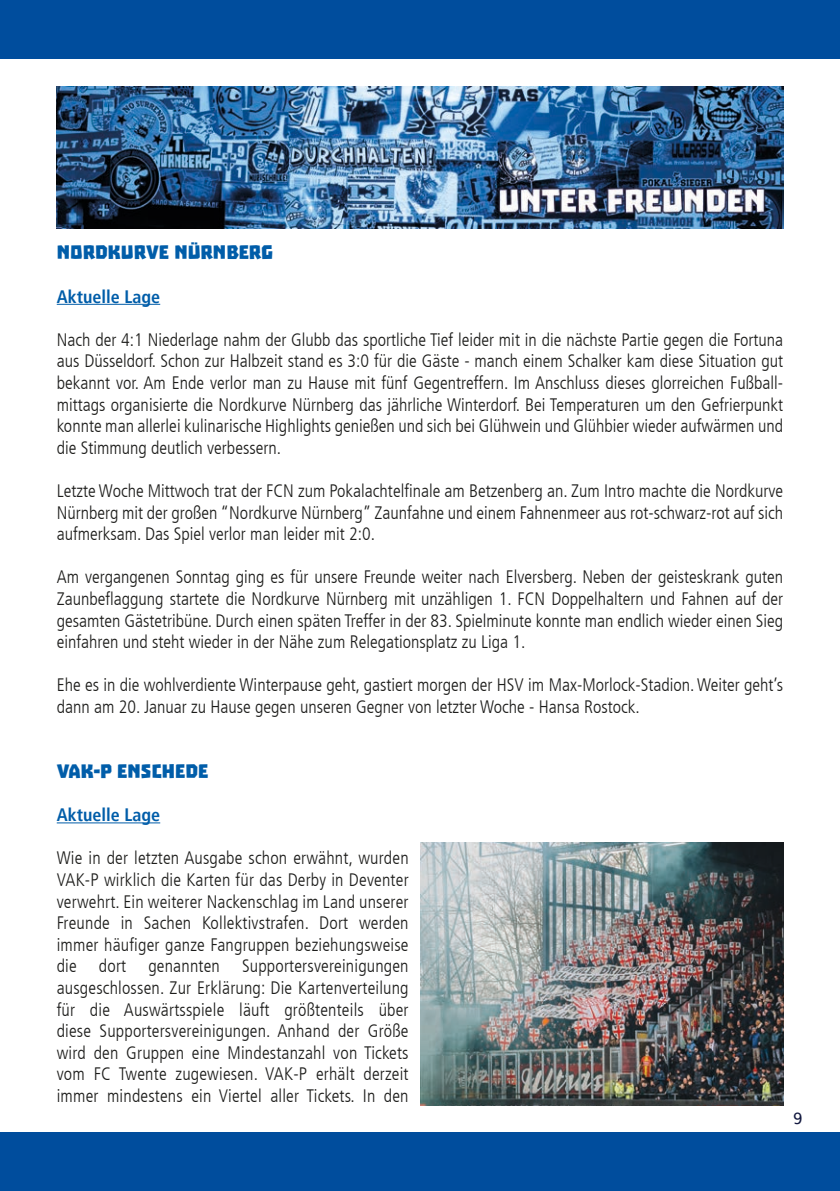
<style>
.page{position:relative;width:840px;height:1191px;background:#fff}
.page>*{position:absolute;margin:0;border:0;box-sizing:border-box;transform-origin:0 0}
._02_Headline_Rubriken{font:22px "Troika";color:#005da9}
._01_Fliestext{font:300 condensed 18px/21.6px "Frutiger LT";color:#1d1d1b;text-align:justify}
._03_Subheadline_Rubriken{font:700 condensed 18px "Frutiger LT";color:#005da9}
.t1{font:16px "Steinem";color:#131940}
</style>
<div class="page">
<hr style="left:57px;top:304px;width:103px;height:1px;background:#005da9">
<hr style="left:57px;top:822px;width:103px;height:1px;background:#005da9">
<div style="left:0;top:0;width:839px;height:58px;background:#004d9d"></div>
<div style="left:0;top:1132px;width:839px;height:59px;background:#004d9d"></div>
<img style="left:420px;top:842px;width:362px;height:264px">
<img style="left:57px;top:86px;width:725px;height:143px">
<p class="_02_Headline_Rubriken" style="left:57px;top:240px;width:218px">NORDKURVE NÜRNBERG</p>
<p class="_03_Subheadline_Rubriken" style="left:57px;top:285px;width:105px">Aktuelle Lage</p>
<p class="_01_Fliestext" style="left:57px;top:329px;width:727px">Nach der 4:1 Niederlage nahm der Glubb das sportliche Tief leider mit in die nächste Partie gegen die Fortuna aus Düsseldorf. Schon zur Halbzeit stand es 3:0 für die Gäste - manch einem Schalker kam diese Situation gut bekannt vor. Am Ende verlor man zu Hause mit fünf Gegentreffern. Im Anschluss dieses glorreichen Fußball&shy;mittags organisierte die Nordkurve Nürnberg das jährliche Winterdorf. Bei Temperaturen um den Gefrierpunkt konnte man allerlei kulinarische Highlights genießen und sich bei Glühwein und Glühbier wieder aufwärmen und die Stimmung deutlich verbessern.</p>
<p class="_01_Fliestext" style="left:57px;top:480px;width:727px">Letzte Woche Mittwoch trat der FCN zum Pokalachtelfinale am Betzenberg an. Zum Intro machte die Nordkurve Nürnberg mit der großen “Nordkurve Nürnberg” Zaunfahne und einem Fahnenmeer aus rot-schwarz-rot auf sich aufmerksam. Das Spiel verlor man leider mit 2:0.</p>
<p class="_01_Fliestext" style="left:57px;top:566px;width:727px">Am vergangenen Sonntag ging es für unsere Freunde weiter nach Elversberg. Neben der geisteskrank guten Zaunbeflaggung startete die Nordkurve Nürnberg mit unzähligen 1. FCN Doppelhaltern und Fahnen auf der gesamten Gästetribüne. Durch einen späten Treffer in der 83. Spielminute konnte man endlich wieder einen Sieg einfahren und steht wieder in der Nähe zum Relegationsplatz zu Liga 1.</p>
<p class="_01_Fliestext" style="left:57px;top:674px;width:727px">Ehe es in die wohlverdiente Winterpause geht, gastiert morgen der HSV im Max-Morlock-Stadion. Weiter geht’s dann am 20. Januar zu Hause gegen unseren Gegner von letzter Woche - Hansa Rostock.</p>
<p class="_02_Headline_Rubriken" style="left:57px;top:758px;width:153px">VAK-P ENSCHEDE</p>
<p class="_03_Subheadline_Rubriken" style="left:57px;top:804px;width:105px">Aktuelle Lage</p>
<p class="_01_Fliestext" style="left:57px;top:847px;width:353px">Wie in der letzten Ausgabe schon erwähnt, wurden VAK-P wirklich die Karten für das Derby in Deventer verwehrt. Ein weiterer Nackenschlag im Land unserer Freunde in Sachen Kollektivstrafen. Dort werden immer häufiger ganze Fangruppen beziehungsweise die dort genannten Supportersvereinigungen ausgeschlossen. Zur Erklärung: Die Kartenverteilung für die Auswärtsspiele läuft größtenteils über diese Supportersvereinigungen. Anhand der Größe wird den Gruppen eine Mindestanzahl von Tickets vom FC Twente zugewiesen. VAK-P erhält derzeit immer mindestens ein Viertel aller Tickets. In den</p>
<p class="t1" style="left:793px;top:1109px;width:10px">9</p>
</div>
